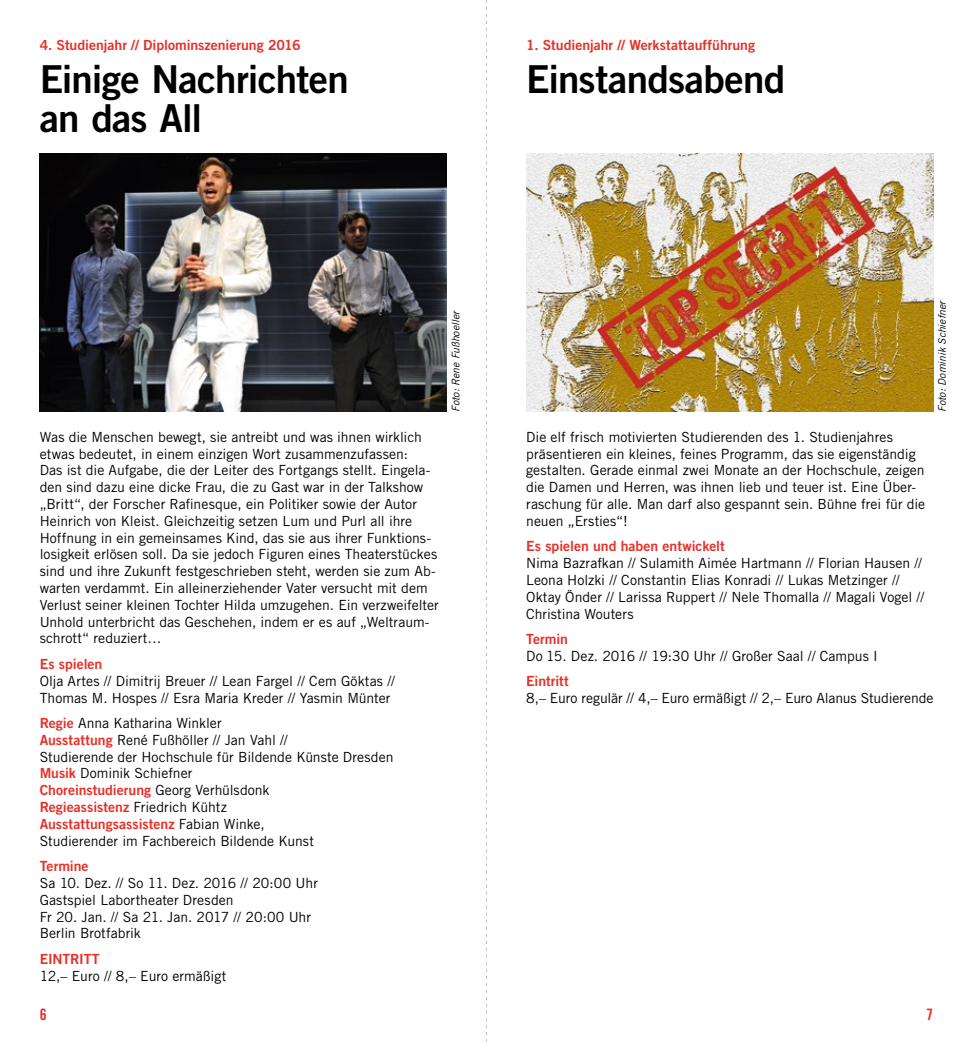
<style>
.page{position:relative;width:973px;height:1042px;background:#fff}
.page>*{position:absolute;margin:0;border:0;box-sizing:border-box;transform-origin:0 0}
.t1{font:38.5px/38.5px "Trade Gothic LT Std Bd 2";letter-spacing:-.02em;color:#000}
.t2{font:15.75px "Trade Gothic LT Std Bd Cn 20";color:#e73027}
.t3{font:14px/16.8px "Trade Gothic LT Std";color:#000}
.t4{font:14px/16.8px "Trade Gothic LT Std Bd 2";color:#e73027}
.t5{font:italic 10.5px "Trade Gothic LT Std";color:#000}
.s1{font-family:"Trade Gothic LT Std Bd 2";color:#e73027}
.s2{font-family:"Trade Gothic LT Std";color:#000}
</style>
<div class="page">
<img style="left:40px;top:154px;width:406px;height:258px">
<img style="left:526px;top:154px;width:407px;height:258px">
<svg style="left:486px;top:0;width:1px;height:1042px"></svg>
<p class="t4" style="left:40px;top:36px;width:262px">4. Studienjahr // Diplominszenierung 2016</p>
<h1 class="t1" style="left:40px;top:60px;width:310px">Einige Nachrichten an das All</h1>
<p class="t4" style="left:526px;top:36px;width:230px">1. Studienjahr // Werkstattaufführung</p>
<h1 class="t1" style="left:526px;top:60px;width:260px">Einstandsabend</h1>
<p class="t3" style="left:40px;top:428px;width:400px">Was die Menschen bewegt, sie antreibt und was ihnen wirklich etwas bedeutet, in einem einzigen Wort zusammenzufassen:<br>Das ist die Aufgabe, die der Leiter des Fortgangs stellt. Eingela&shy;den sind dazu eine dicke Frau, die zu Gast war in der Talkshow „Britt“, der Forscher Rafinesque, ein Politiker sowie der Autor Heinrich von Kleist. Gleichzeitig setzen Lum und Purl all ihre Hoffnung in ein gemeinsames Kind, das sie aus ihrer Funktions&shy;losigkeit erlösen soll. Da sie jedoch Figuren eines Theaterstückes sind und ihre Zukunft festgeschrieben steht, werden sie zum Ab&shy;warten verdammt. Ein alleinerziehender Vater versucht mit dem Verlust seiner kleinen Tochter Hilda umzugehen. Ein verzweifelter Unhold unterbricht das Geschehen, indem er es auf „Weltraum&shy;schrott“ reduziert…</p>
<p class="t4" style="left:40px;top:655px;width:64px">Es spielen</p>
<p class="t3" style="left:40px;top:672px;width:357px">Olja Artes // Dimitrij Breuer // Lean Fargel // Cem Göktas //<br>Thomas M. Hospes // Esra Maria Kreder // Yasmin Münter</p>
<p class="t3" style="left:40px;top:714px;width:355px"><span class="s1">Regie</span> Anna Katharina Winkler<br><span class="s1">Ausstattung</span> René Fußhöller // Jan Vahl //<br>Studierende der Hochschule für Bildende Künste Dresden <span class="s1">Musik</span> Dominik Schiefner</p>
<p class="t4" style="left:40px;top:781px;width:231px">Choreinstudierung <span class="s2">Georg Verhülsdonk<br></span>Regieassistenz <span class="s2">Friedrich Kühtz<br></span>Ausstattungsassistenz <span class="s2">Fabian Winke,</span></p>
<p class="t3" style="left:40px;top:832px;width:276px">Studierender im Fachbereich Bildende Kunst</p>
<p class="t4" style="left:40px;top:857px;width:50px">Termine</p>
<p class="t3" style="left:40px;top:874px;width:280px">Sa 10. Dez. // So 11. Dez. 2016 // 20:00 Uhr Gastspiel Labortheater Dresden<br>Fr 20. Jan. // Sa 21. Jan. 2017 // 20:00 Uhr Berlin Brotfabrik</p>
<p class="t4" style="left:40px;top:950px;width:61px">EINTRITT</p>
<p class="t3" style="left:40px;top:967px;width:188px">12,– Euro // 8,– Euro ermäßigt</p>
<p class="t5" style="left:449px;top:412px;width:103px;rotate:-90deg">Foto: Rene Fußhoeller</p>
<p class="t5" style="left:935px;top:412px;width:113px;rotate:-90deg">Foto: Dominik Schiefner</p>
<p class="t3" style="left:526px;top:428px;width:400px">Die elf frisch motivierten Studierenden des 1. Studienjahres präsentieren ein kleines, feines Programm, das sie eigenständig gestalten. Gerade einmal zwei Monate an der Hochschule, zeigen die Damen und Herren, was ihnen lieb und teuer ist. Eine Über&shy;raschung für alle. Man darf also gespannt sein. Bühne frei für die neuen „Ersties“!</p>
<p class="t4" style="left:526px;top:538px;width:200px">Es spielen und haben entwickelt</p>
<p class="t3" style="left:526px;top:554px;width:399px">Nima Bazrafkan // Sulamith Aimée Hartmann // Florian Hausen // Leona Holzki // Constantin Elias Konradi // Lukas Metzinger // Oktay Önder // Larissa Ruppert // Nele Thomalla // Magali Vogel // Christina Wouters</p>
<p class="t4" style="left:526px;top:630px;width:43px">Termin</p>
<p class="t3" style="left:526px;top:647px;width:353px">Do 15. Dez. 2016 // 19:30 Uhr // Großer Saal // Campus I</p>
<p class="t4" style="left:526px;top:672px;width:44px">Eintritt</p>
<p class="t3" style="left:526px;top:689px;width:408px">8,– Euro regulär // 4,– Euro ermäßigt // 2,– Euro Alanus Studierende</p>
<p class="t2" style="left:40px;top:1005px;width:8px">6</p>
<p class="t2" style="left:926px;top:1005px;width:8px">7</p>
</div>
